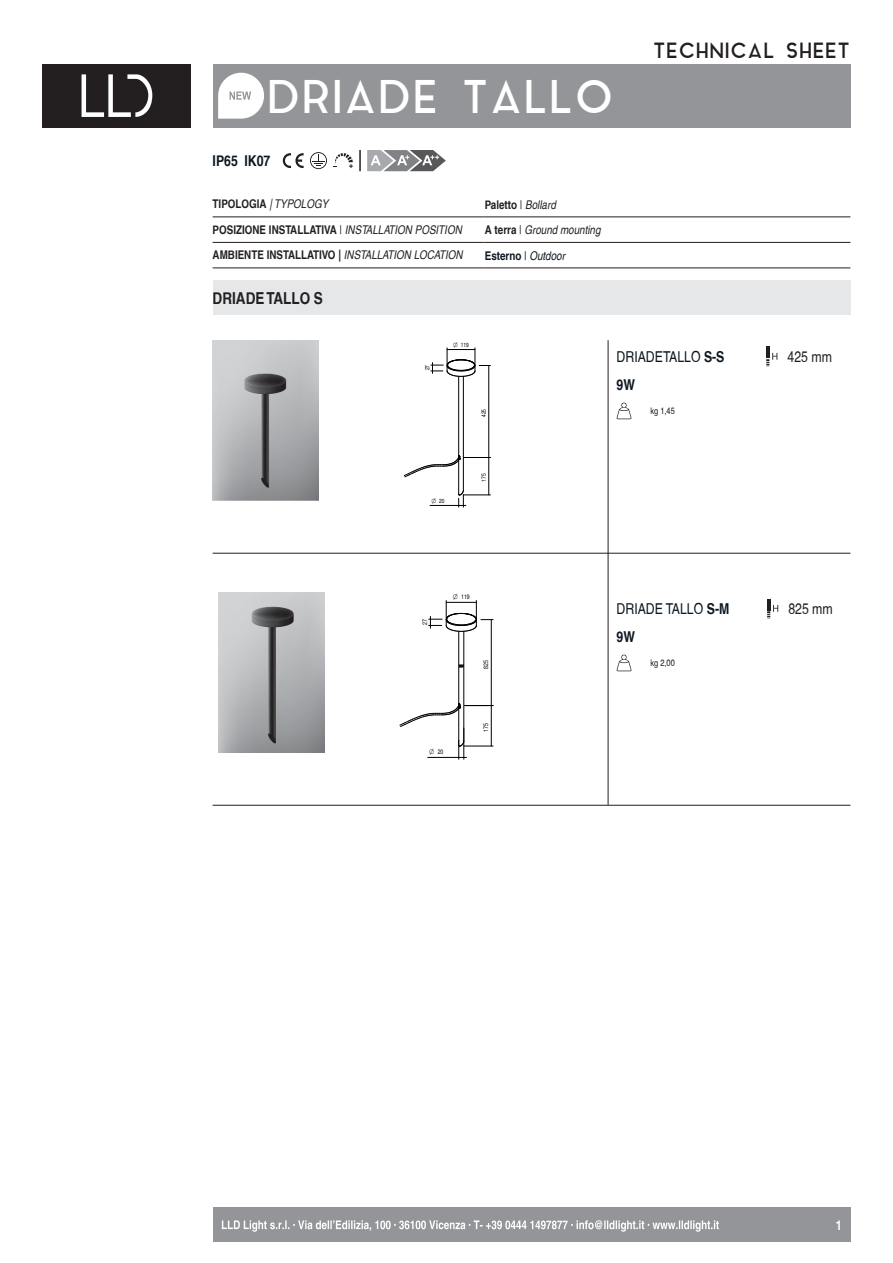
<style>
.page{position:relative;width:893px;height:1263px;background:#fff}
.page>*{position:absolute;margin:0;border:0;box-sizing:border-box;transform-origin:0 0}
.t1{font:45px "Aqua Grotesque";color:#fff}
.t2{font:21px "Aqua Grotesque";color:#231f20}
.t3{font:700 condensed 16.5px "Helvetica LT";color:#231f20}
.t4{font:condensed 15px "Helvetica";color:#0d1720}
.t5{font:700 condensed 15px "Helvetica LT";color:#0d1720}
.t6{font:condensed 15px "Helvetica";color:#231f20}
.t7{font:700 condensed 13.5px "Helvetica LT";color:#fff}
.t8{font:700 condensed 12px "Helvetica LT";color:#231f20}
.t9{font:italic condensed 12px "Helvetica LT";color:#231f20}
.t10{font:700 condensed 12px "Helvetica LT";color:#0d1720}
.t11{font:condensed 9px "Helvetica";color:#0d1720}
.t12{font:condensed 6.45px "Helvetica";color:#000}
.t13{font:condensed 5.85px "Helvetica";color:#000}
.s1{font-weight:400;font-style:italic}
.s2{font-family:"Helvetica";font-weight:400}
.s3{font-weight:700;font-style:normal}
.s4{font-family:"Helvetica";font-style:normal}
.s5{font-family:"Helvetica LT";font-weight:700}
</style>
<div class="page">
<div style="left:213px;top:64px;width:637px;height:64px;background:#939598"></div>
<div style="left:43px;top:64px;width:148px;height:64px;background:#231f20"></div>
<svg style="left:82px;top:74px;width:70px;height:43px"></svg>
<div style="left:213px;top:1208px;width:637px;height:34px;background:#939598"></div>
<svg style="left:367px;top:150px;width:79px;height:21px"></svg>
<hr style="left:359px;top:150px;width:2px;height:21px;background:#231f20">
<hr style="left:213px;top:217px;width:272px;height:1px;background:#231f20">
<hr style="left:485px;top:217px;width:365px;height:1px;background:#231f20">
<hr style="left:213px;top:242px;width:272px;height:1px;background:#231f20">
<hr style="left:485px;top:242px;width:365px;height:1px;background:#231f20">
<hr style="left:213px;top:268px;width:272px;height:1px;background:#231f20">
<hr style="left:485px;top:268px;width:365px;height:1px;background:#231f20">
<svg style="left:282px;top:153px;width:22px;height:15px"></svg>
<svg style="left:333px;top:153px;width:20px;height:15px"></svg>
<hr style="left:608px;top:340px;width:1px;height:465px;background:#231f20">
<svg style="left:766px;top:347px;width:11px;height:20px"></svg>
<svg style="left:616px;top:402px;width:16px;height:17px"></svg>
<hr style="left:213px;top:553px;width:637px;height:1px;background:#231f20">
<hr style="left:213px;top:805px;width:637px;height:1px;background:#231f20">
<svg style="left:222px;top:1220px;width:497px;height:12px"></svg>
<svg style="left:310px;top:152px;width:17px;height:17px"></svg>
<div style="left:213px;top:281px;width:637px;height:34px;background:#e6e7e9"></div>
<hr style="left:463px;top:376px;width:1px;height:114px;background:#000">
<hr style="left:458px;top:376px;width:1px;height:118px;background:#000">
<hr style="left:488px;top:365px;width:1px;height:92px;background:#000">
<svg style="left:404px;top:455px;width:86px;height:22px"></svg>
<hr style="left:488px;top:457px;width:1px;height:38px;background:#000">
<svg style="left:458px;top:490px;width:32px;height:17px"></svg>
<hr style="left:430px;top:505px;width:36px;height:1px;background:#000">
<hr style="left:464px;top:667px;width:1px;height:74px;background:#000">
<hr style="left:458px;top:667px;width:1px;height:78px;background:#000">
<hr style="left:464px;top:631px;width:1px;height:34px;background:#000">
<hr style="left:458px;top:631px;width:1px;height:34px;background:#000">
<hr style="left:491px;top:620px;width:1px;height:85px;background:#000">
<svg style="left:400px;top:703px;width:93px;height:24px"></svg>
<hr style="left:491px;top:705px;width:1px;height:41px;background:#000">
<svg style="left:458px;top:740px;width:35px;height:19px"></svg>
<hr style="left:428px;top:757px;width:39px;height:1px;background:#000">
<svg style="left:458px;top:665px;width:6px;height:3px"></svg>
<img style="left:213px;top:340px;width:106px;height:161px">
<img style="left:219px;top:592px;width:106px;height:161px">
<svg style="left:767px;top:599px;width:11px;height:20px"></svg>
<svg style="left:616px;top:654px;width:16px;height:17px"></svg>
<svg style="left:218px;top:73px;width:46px;height:46px"></svg>
<svg style="left:431px;top:347px;width:59px;height:30px"></svg>
<svg style="left:429px;top:600px;width:64px;height:32px"></svg>
<p class="t1" style="left:267px;top:73px;width:349px">DRIADE TALLO</p>
<p class="t5" style="left:213px;top:152px;width:59px">IP65 IK07</p>
<p class="t8" style="left:213px;top:197px;width:117px">TIPOLOGIA <span class="s1">| TYPOLOGY</span></p>
<p class="t8" style="left:485px;top:197px;width:73px">Paletto <span class="s2">|</span> <span class="s1">Bollard</span></p>
<p class="t8" style="left:213px;top:222px;width:251px">POSIZIONE INSTALLATIVA <span class="s2">|</span> <span class="s1">INSTALLATION POSITION</span></p>
<p class="t9" style="left:485px;top:223px;width:117px"><span class="s3">A terra</span> <span class="s4">|</span> Ground mounting</p>
<p class="t8" style="left:213px;top:248px;width:251px">AMBIENTE INSTALLATIVO | <span class="s1">INSTALLATION LOCATION</span></p>
<p class="t10" style="left:485px;top:248px;width:82px">Esterno <span class="s2">|</span> <span class="s1">Outdoor</span></p>
<p class="t3" style="left:213px;top:288px;width:112px">DRIADE TALLO S</p>
<p class="t13" style="left:461px;top:341px;width:10px">119</p>
<p class="t2" style="left:653px;top:40px;width:199px">TECHNICAL SHEET</p>
<p class="t13" style="left:424px;top:370px;width:7px;rotate:-90deg">27</p>
<p class="t13" style="left:439px;top:497px;width:7px">20</p>
<p class="t13" style="left:480px;top:417px;width:10px;rotate:-90deg">425</p>
<p class="t13" style="left:480px;top:482px;width:10px;rotate:-90deg">175</p>
<p class="t12" style="left:421px;top:625px;width:7px;rotate:-90deg">27</p>
<p class="t12" style="left:461px;top:593px;width:10px">119</p>
<p class="t12" style="left:482px;top:668px;width:10px;rotate:-90deg">825</p>
<p class="t12" style="left:438px;top:748px;width:7px">20</p>
<p class="t12" style="left:482px;top:732px;width:10px;rotate:-90deg">175</p>
<p class="t4" style="left:617px;top:348px;width:109px">DRIADETALLO <span class="s5">S-S</span></p>
<p class="t6" style="left:787px;top:348px;width:46px">425 mm</p>
<p class="t5" style="left:617px;top:375px;width:20px">9W</p>
<p class="t11" style="left:651px;top:406px;width:26px">kg 1,45</p>
<p class="t4" style="left:617px;top:600px;width:114px">DRIADE TALLO <span class="s5">S-M</span></p>
<p class="t6" style="left:788px;top:600px;width:46px">825 mm</p>
<p class="t5" style="left:617px;top:627px;width:20px">9W</p>
<p class="t11" style="left:651px;top:658px;width:26px">kg 2,00</p>
<p class="t7" style="left:836px;top:1216px;width:8px">1</p>
</div>
